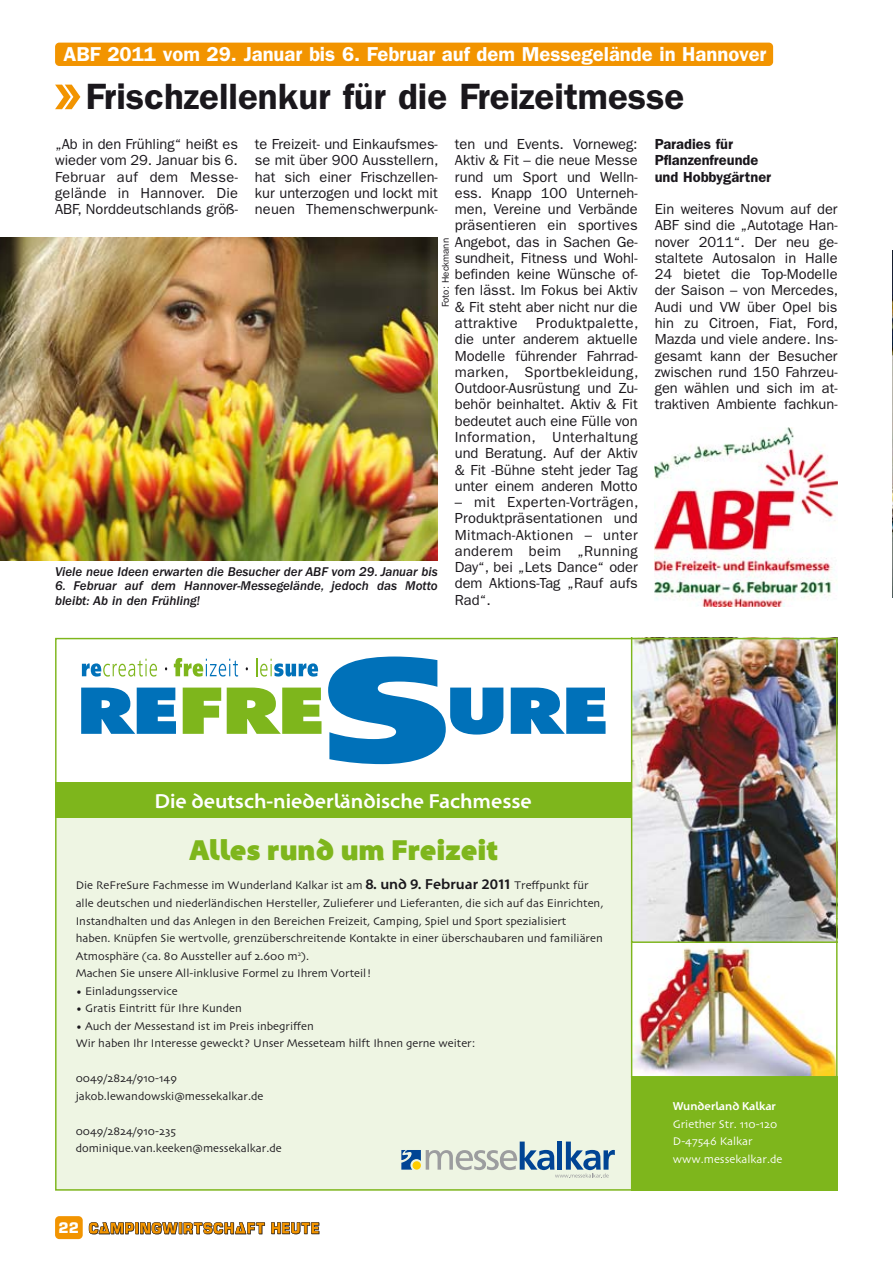
<style>
.page{position:relative;width:893px;height:1263px;background:#fff}
.page>*{position:absolute;margin:0;border:0;box-sizing:border-box;transform-origin:0 0}
.t1{font:600 36.75px "Franklin Gothic";color:#1a171c}
.t2{font:900 29.25px "Santana";color:#7eb61c}
.t3{font:700 20.4px "Santana";color:#fff}
.t4{font:600 20.25px "Franklin Gothic";color:#fff}
.t5{font:14.7px/16.2px "Franklin Gothic";color:#1a171c;text-align:justify}
.t6{font:600 14.7px/16.2px "Franklin Gothic";color:#1a171c}
.t7{font:700 14.25px "Eurostile";color:#fff}
.t8{font:italic 500 13.2px/14.7px "Franklin Gothic";color:#1a171c}
.t9{font:11.7px/17.5px "Skia";color:#1a171c}
.t10{font:11.7px/17.5px "Skia";color:#fff}
.t11{font:700 11.7px "Santana";color:#fff}
.t12{font:9.75px "Franklin Gothic";color:#1a171c}
.s1{font-family:"Santana";font-weight:700;font-size:14.55px}
</style>
<div class="page">
<div style="left:55px;top:1216px;width:28px;height:23px;background:#f29400;border-radius:4px"></div>
<svg style="left:89px;top:1222px;width:176px;height:12px"></svg>
<svg style="left:271px;top:1222px;width:48px;height:12px"></svg>
<div style="left:55px;top:818px;width:577px;height:373px;background:#eef5e3"></div>
<div style="left:55px;top:783px;width:577px;height:35px;background:#7eb61c"></div>
<svg style="left:401px;top:1142px;width:214px;height:36px"></svg>
<svg style="left:81px;top:688px;width:95px;height:46px;background:#2d8ac5"></svg>
<svg style="left:183px;top:688px;width:38px;height:46px"></svg>
<svg style="left:227px;top:688px;width:94px;height:46px;background:#94c243"></svg>
<svg style="left:328px;top:657px;width:175px;height:107px"></svg>
<svg style="left:511px;top:688px;width:94px;height:46px;background:#2c89c5"></svg>
<svg style="left:82px;top:659px;width:75px;height:18px"></svg>
<svg style="left:174px;top:658px;width:64px;height:19px"></svg>
<svg style="left:256px;top:658px;width:62px;height:19px"></svg>
<img style="left:631px;top:943px;width:204px;height:246px">
<img style="left:631px;top:640px;width:204px;height:303px">
<div style="left:55px;top:43px;width:718px;height:23px;background:#f29400;border-radius:4px"></div>
<svg style="left:55px;top:85px;width:25px;height:24px"></svg>
<img style="left:0;top:237px;width:438px;height:324px">
<img style="left:892px;top:250px;width:1px;height:347px">
<img style="left:655px;top:427px;width:182px;height:179px">
<h3 class="t4" style="left:64px;top:47px;width:704px">ABF 2011 vom 29. Januar bis 6. Februar auf dem Messegelände in Hannover</h3>
<h1 class="t1" style="left:86px;top:84px;width:600px">Frischzellenkur für die Freizeitmesse</h1>
<p class="t5" style="left:55px;top:137px;width:184px">„Ab in den Frühling“ heißt es wieder vom 29. Januar bis 6.<br>Februar auf dem Messe&shy;gelände in Hannover. Die ABF, Norddeutschlands größ-</p>
<p class="t5" style="left:255px;top:137px;width:185px">te Freizeit- und Einkaufsmes&shy;se mit über 900 Ausstellern, hat sich einer Frischzellen&shy;kur unterzogen und lockt mit neuen Themenschwerpunk-</p>
<p class="t5" style="left:455px;top:137px;width:184px">ten und Events. Vorneweg:<br>Aktiv &amp; Fit – die neue Messe rund um Sport und Welln&shy;ess. Knapp 100 Unterneh&shy;men, Vereine und Verbände präsentieren ein sportives Angebot, das in Sachen Ge&shy;sundheit, Fitness und Wohl&shy;befinden keine Wünsche of&shy;fen lässt. Im Fokus bei Aktiv &amp; Fit steht aber nicht nur die attraktive</p>
<p class="t12" style="left:442px;top:307px;width:71px;rotate:-90deg">Foto: Heckmann</p>
<p class="t5" style="left:455px;top:316px;width:185px;text-indent:81px">Produktpalette, die unter anderem aktuelle Modelle führender Fahrrad&shy;marken, Sportbekleidung, Outdoor-Ausrüstung und Zu&shy;behör beinhaltet. Aktiv &amp; Fit bedeutet auch eine Fülle von Information, Unterhaltung und Beratung. Auf der Aktiv &amp; Fit -Bühne steht jeder Tag unter einem anderen Motto</p>
<p class="t5" style="left:455px;top:495px;width:185px">– mit Experten-Vorträgen, Produktpräsentationen und Mitmach-Aktionen – unter anderem beim „Running Day“, bei „Lets Dance“ oder dem Aktions-Tag „Rauf aufs Rad“.</p>
<p class="t8" style="left:55px;top:565px;width:384px">Viele neue Ideen erwarten die Besucher der ABF vom 29. Januar bis</p>
<p class="t8" style="left:55px;top:580px;width:384px">6. Februar auf dem Hannover-Messegelände, jedoch das Motto bleibt: Ab in den Frühling!</p>
<p class="t6" style="left:655px;top:137px;width:118px">Paradies für<br>Pflanzenfreunde und Hobbygärtner</p>
<p class="t5" style="left:655px;top:202px;width:185px">Ein weiteres Novum auf der ABF sind die „Autotage Han&shy;nover 2011“. Der neu ge&shy;staltete Autosalon in Halle 24 bietet die Top-Modelle der Saison – von Mercedes, Audi und VW über Opel bis hin zu Citroen, Fiat, Ford, Mazda und viele andere. Ins&shy;gesamt kann der Besucher zwischen rund 150 Fahrzeu&shy;gen wählen und sich im at&shy;traktiven Ambiente fachkun-</p>
<h3 class="t3" style="left:155px;top:789px;width:378px">Die deutsch-niederländische Fachmesse</h3>
<h2 class="t2" style="left:189px;top:832px;width:311px">Alles rund um Freizeit</h2>
<p class="t9" style="left:76px;top:878px;width:529px">Die ReFreSure Fachmesse im Wunderland Kalkar ist am <span class="s1">8. und 9. Februar 2011</span> Treffpunkt für alle deutschen und niederländischen Hersteller, Zulieferer und Lieferanten, die sich auf das Einrichten, Instandhalten und das Anlegen in den Bereichen Freizeit, Camping, Spiel und Sport spezialisiert haben. Knüpfen Sie wertvolle, grenzüberschreitende Kontakte in einer überschaubaren und familiären Atmosphäre (ca. 80 Aussteller auf 2.600 m<sup>2</sup>).<br>Machen Sie unsere All-inklusive Formel zu Ihrem Vorteil!</p>
<p class="t9" style="left:76px;top:983px;width:103px">• Einladungsservice</p>
<p class="t9" style="left:76px;top:1001px;width:168px">• Gratis Eintritt für Ihre Kunden</p>
<p class="t9" style="left:76px;top:1018px;width:401px">• Auch der Messestand ist im Preis inbegriffen<br>Wir haben Ihr Interesse geweckt? Unser Messeteam hilft Ihnen gerne weiter:</p>
<p class="t9" style="left:76px;top:1071px;width:189px">0049/2824/910-149 jakob.lewandowski@messekalkar.de</p>
<p class="t9" style="left:76px;top:1123px;width:208px">0049/2824/910-235 dominique.van.keeken@messekalkar.de</p>
<p class="t7" style="left:59px;top:1222px;width:22px">22</p>
<p class="t11" style="left:673px;top:1099px;width:105px">Wunderland Kalkar</p>
<p class="t10" style="left:673px;top:1116px;width:111px">Griether Str. 110-120<br>D-47546 Kalkar www.messekalkar.de</p>
</div>
